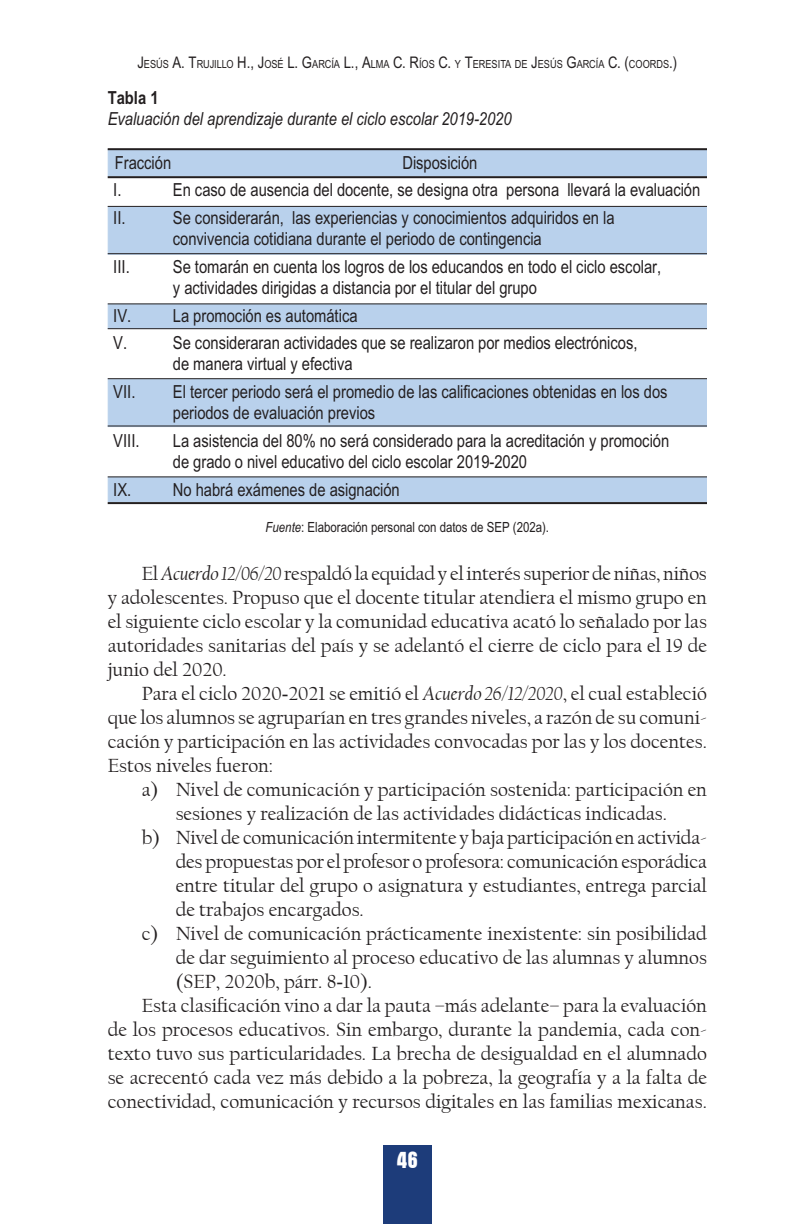
<style>
.page{position:relative;width:792px;height:1224px;background:#fff}
.page>*{position:absolute;margin:0;border:0;box-sizing:border-box;transform-origin:0 0}
.t1{font:700 condensed 24px "Aurora BT";color:#fff}
.t2{font:20px/24px "Californian FB";color:#231f20;text-align:justify}
.t3{font:18px/27.4px "Arial Narrow MT Std";color:#231f20}
.t4{font:italic 18px "Arial Narrow MT Std";color:#231f20}
.t5{font:700 18px "Arial Narrow MT Std";color:#231f20}
.t6{font:14px "Arial Narrow MT Std";color:#231f20}
.t7{font:11.2px "Arial Narrow MT Std";color:#231f20}
.s1{font-size:16px}
.s2{font-style:italic}
.s3{font-family:"Times New Roman"}
</style>
<div class="page">
<div style="left:383px;top:1146px;width:49px;height:78px;background:#1d3c7a"></div>
<div style="left:108px;top:304px;width:599px;height:25px;background:#b9d1ec;border:1px solid #b9d1ec"></div>
<hr style="left:108px;top:303px;width:599px;height:1px;background:#231f20">
<hr style="left:108px;top:328px;width:599px;height:1px;background:#231f20">
<div style="left:108px;top:206px;width:599px;height:49px;background:#b9d1ec;border:1px solid #b9d1ec"></div>
<hr style="left:108px;top:206px;width:599px;height:1px;background:#231f20">
<hr style="left:108px;top:253px;width:599px;height:1px;background:#231f20">
<div style="left:108px;top:149px;width:599px;height:27px;background:#b9d1ec;border:1px solid #b9d1ec"></div>
<hr style="left:108px;top:148px;width:599px;height:2px;background:#231f20">
<hr style="left:108px;top:176px;width:599px;height:2px;background:#231f20">
<hr style="left:108px;top:502px;width:599px;height:2px;background:#231f20">
<div style="left:108px;top:379px;width:599px;height:48px;background:#b9d1ec;border:1px solid #b9d1ec"></div>
<hr style="left:108px;top:378px;width:599px;height:1px;background:#231f20">
<hr style="left:108px;top:426px;width:599px;height:1px;background:#231f20">
<div style="left:108px;top:477px;width:599px;height:25px;background:#b9d1ec;border:1px solid #b9d1ec"></div>
<hr style="left:108px;top:476px;width:599px;height:1px;background:#231f20">
<p class="t7" style="left:137px;top:58px;width:541px"><span class="s1">J</span>ESÚS <span class="s1">A. T</span>RUJILLO <span class="s1">H., J</span>OSÉ <span class="s1">L. G</span>ARCÍA <span class="s1">L., A</span>LMA <span class="s1">C. R</span>ÍOS <span class="s1">C.</span> Y <span class="s1">T</span>ERESITA DE <span class="s1">J</span>ESÚS <span class="s1">G</span>ARCÍA <span class="s1">C. (</span>COORDS<span class="s1">.)</span></p>
<p class="t5" style="left:108px;top:87px;width:48px">Tabla 1</p>
<p class="t4" style="left:108px;top:109px;width:405px">Evaluación del aprendizaje durante el ciclo escolar 2019-2020</p>
<p class="t3" style="left:113px;top:149px;width:59px">Fracción<br>I.<br>II.</p>
<p class="t3" style="left:113px;top:252px;width:18px">III.</p>
<p class="t3" style="left:113px;top:301px;width:20px">IV.<br>V.</p>
<p class="t3" style="left:113px;top:378px;width:24px">VII.</p>
<p class="t3" style="left:113px;top:426px;width:28px">VIII.</p>
<p class="t3" style="left:113px;top:475px;width:20px">IX.</p>
<p class="t3" style="left:173px;top:149px;width:529px;text-indent:230px">Disposición<br>En caso de ausencia del docente, se designa otra persona llevará la evaluación<br>Se considerarán, las experiencias y conocimientos adquiridos en la</p>
<p class="t3" style="left:173px;top:225px;width:490px">convivencia cotidiana durante el periodo de contingencia<br>Se tomarán en cuenta los logros de los educandos en todo el ciclo escolar,</p>
<p class="t3" style="left:173px;top:274px;width:466px">y actividades dirigidas a distancia por el titular del grupo<br>La promoción es automática<br>Se consideraran actividades que se realizaron por medios electrónicos,</p>
<p class="t3" style="left:173px;top:350px;width:496px">de manera virtual y efectiva<br>El tercer periodo será el promedio de las calificaciones obtenidas en los dos</p>
<p class="t3" style="left:173px;top:399px;width:498px">periodos de evaluación previos<br>La asistencia del 80% no será considerado para la acreditación y promoción</p>
<p class="t3" style="left:173px;top:448px;width:356px">de grado o nivel educativo del ciclo escolar 2019-2020<br>No habrá exámenes de asignación</p>
<p class="t6" style="left:266px;top:519px;width:285px"><span class="s2">Fuente</span>: Elaboración personal con datos de SEP (202a).</p>
<p class="t2" style="left:108px;top:562px;width:601px;text-indent:34px">El <span class="s2">Acuerdo 12/06/20</span> respaldó la equidad y el interés superior de niñas, niños y adolescentes. Propuso que el docente titular atendiera el mismo grupo en el siguiente ciclo escolar y la comunidad educativa acató lo señalado por las autoridades sanitarias del país y se adelantó el cierre de ciclo para el 19 de junio del 2020.</p>
<p class="t2" style="left:108px;top:682px;width:601px;text-indent:34px">Para el ciclo 2020<span class="s3">-</span>2021 se emitió el <span class="s2">Acuerdo 26/12/2020</span>, el cual estableció que los alumnos se agruparían en tres grandes niveles, a razón de su comuni&shy;cación y participación en las actividades convocadas por las y los docentes.<br>Estos niveles fueron:</p>
<p class="t2" style="left:142px;top:778px;width:567px">a) Nivel de comunicación y participación sostenida: participación en</p>
<p class="t2" style="left:176px;top:802px;width:493px">sesiones y realización de las actividades didácticas indicadas.</p>
<p class="t2" style="left:142px;top:826px;width:567px">b) Nivel de comunicación intermitente y baja participación en activida-</p>
<p class="t2" style="left:176px;top:850px;width:533px">des propuestas por el profesor o profesora: comunicación esporádica</p>
<p class="t2" style="left:176px;top:874px;width:533px">entre titular del grupo o asignatura y estudiantes, entrega parcial</p>
<p class="t2" style="left:176px;top:898px;width:190px">de trabajos encargados.</p>
<p class="t2" style="left:142px;top:922px;width:567px">c) Nivel de comunicación prácticamente inexistente: sin posibilidad</p>
<p class="t2" style="left:176px;top:946px;width:533px">de dar seguimiento al proceso educativo de las alumnas y alumnos</p>
<p class="t2" style="left:176px;top:970px;width:198px">(SEP, 2020b, párr. 8<span class="s3">-</span>10).</p>
<p class="t2" style="left:142px;top:994px;width:567px">Esta clasificación vino a dar la pauta –más adelante– para la evaluación</p>
<p class="t2" style="left:108px;top:1018px;width:601px">de los procesos educativos. Sin embargo, durante la pandemia, cada con-</p>
<p class="t2" style="left:108px;top:1042px;width:601px">texto tuvo sus particularidades. La brecha de desigualdad en el alumnado</p>
<p class="t2" style="left:108px;top:1066px;width:601px">se acrecentó cada vez más debido a la pobreza, la geografía y a la falta de</p>
<p class="t2" style="left:108px;top:1090px;width:601px">conectividad, comunicación y recursos digitales en las familias mexicanas.</p>
<p class="t1" style="left:397px;top:1146px;width:22px">46</p>
</div>
